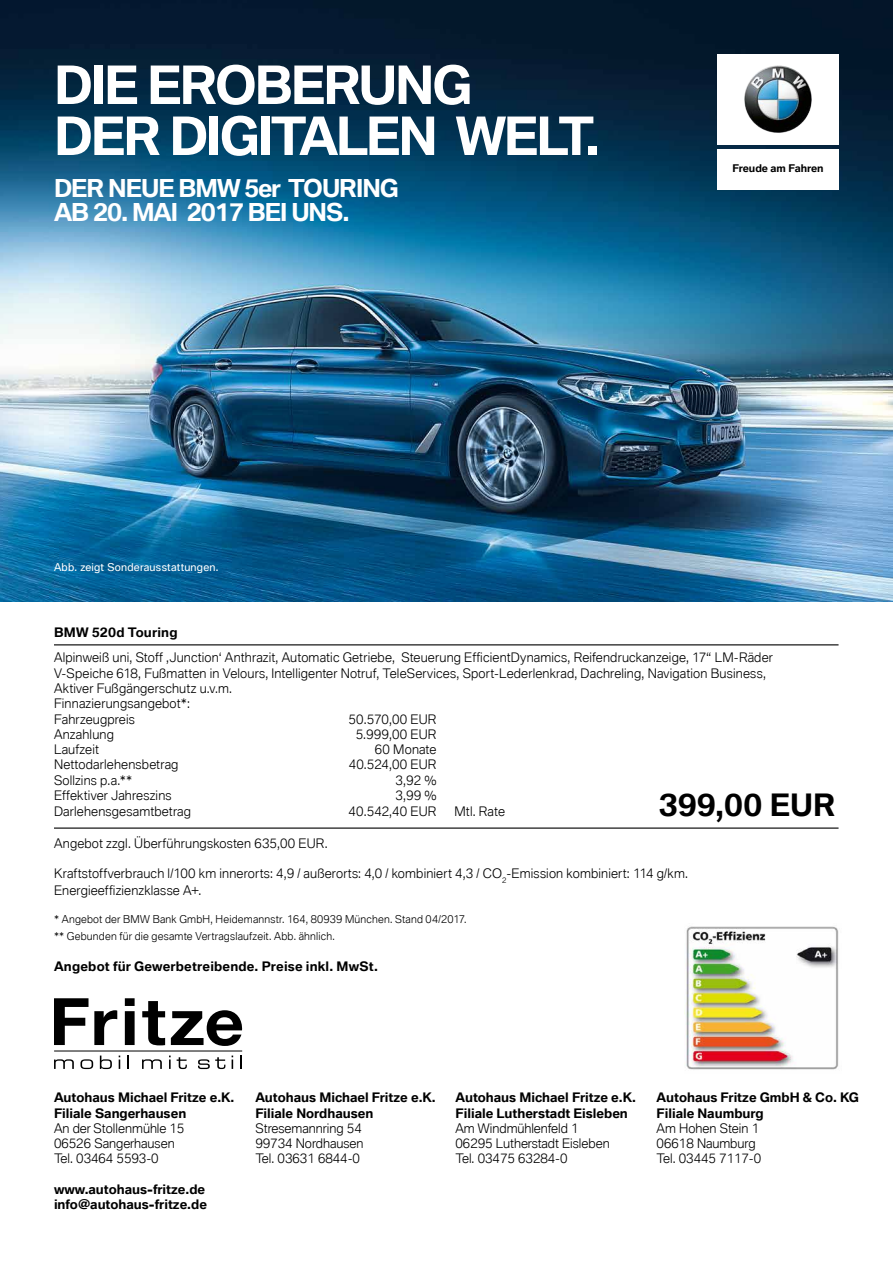
<style>
.page{position:relative;width:893px;height:1263px;background:#fff}
.page>*{position:absolute;margin:0;border:0;box-sizing:border-box;transform-origin:0 0}
.t1{font:700 51px/51px "BMW Type Global Pro";letter-spacing:-.045em;color:#fff}
.t2{font:700 30px "BMW Type Global Pro";letter-spacing:.005em;color:#000}
.t3{font:700 24px/24px "BMW Type Global Pro";letter-spacing:-.045em;color:#fff}
.t4{font:300 12.75px/15.3px "BMW Type Global Pro";letter-spacing:.01em;color:#000}
.t5{font:700 12.75px/15.3px "BMW Type Global Pro";color:#000}
.t6{font:300 10.5px/16.2px "BMW Type Global Pro";letter-spacing:.02em;color:#000}
.t7{font:10.5px "BMW Type Global Pro";letter-spacing:.02em;color:#fff}
.t8{font:700 10.35px "BMW Type Global Pro";color:#000}
</style>
<div class="page">
<img style="left:0;top:0;width:893px;height:602px">
<hr style="left:54px;top:644px;width:784px;height:1px;background:#000">
<hr style="left:54px;top:827px;width:784px;height:2px;background:#000">
<div style="left:717px;top:54px;width:122px;height:91px;background:#fff"></div>
<div style="left:717px;top:149px;width:122px;height:41px;background:#fff"></div>
<img style="left:744px;top:65px;width:68px;height:68px">
<svg style="left:54px;top:1059px;width:20px;height:10px"></svg>
<svg style="left:81px;top:1059px;width:12px;height:10px"></svg>
<svg style="left:100px;top:1055px;width:12px;height:14px"></svg>
<svg style="left:119px;top:1055px;width:1px;height:14px"></svg>
<svg style="left:128px;top:1055px;width:1px;height:14px"></svg>
<svg style="left:142px;top:1059px;width:20px;height:10px"></svg>
<svg style="left:169px;top:1055px;width:2px;height:14px"></svg>
<svg style="left:177px;top:1057px;width:10px;height:12px"></svg>
<svg style="left:198px;top:1057px;width:27px;height:12px"></svg>
<svg style="left:232px;top:1055px;width:1px;height:14px"></svg>
<svg style="left:241px;top:1055px;width:1px;height:14px"></svg>
<hr style="left:54px;top:1050px;width:188px;height:1px;background:#000">
<svg style="left:54px;top:998px;width:63px;height:47px"></svg>
<svg style="left:125px;top:998px;width:10px;height:47px"></svg>
<svg style="left:142px;top:1001px;width:23px;height:44px"></svg>
<svg style="left:171px;top:1010px;width:71px;height:36px"></svg>
<img style="left:686px;top:926px;width:153px;height:144px">
<h1 class="t1" style="left:54px;top:61px;width:548px">DIE EROBERUNG<br>DER DIGITALEN WELT.</h1>
<h3 class="t3" style="left:54px;top:177px;width:346px">DER NEUE BMW 5er TOURING<br>AB 20. MAI 2017 BEI UNS.</h3>
<p class="t8" style="left:732px;top:163px;width:93px">Freude am Fahren</p>
<p class="t7" style="left:54px;top:559px;width:166px">Abb. zeigt Sonderausstattungen.</p>
<p class="t5" style="left:54px;top:624px;width:125px">BMW 520d Touring</p>
<p class="t4" style="left:54px;top:651px;width:720px">Alpinweiß uni, Stoff ‚Junction‘ Anthrazit, Automatic Getriebe, Steuerung EfficientDynamics, Reifendruckanzeige, 17“ LM-Räder V-Speiche 618, Fußmatten in Velours, Intelligenter Notruf, TeleServices, Sport-Lederlenkrad, Dachreling, Navigation Business, Aktiver Fußgängerschutz u.v.m.<br>Finnazierungsangebot*:<br>Fahrzeugpreis</p>
<p class="t4" style="left:349px;top:712px;width:89px">50.570,00 EUR</p>
<p class="t4" style="left:54px;top:727px;width:61px">Anzahlung</p>
<p class="t4" style="left:356px;top:727px;width:82px">5.999,00 EUR</p>
<p class="t4" style="left:54px;top:743px;width:47px">Laufzeit</p>
<p class="t4" style="left:375px;top:743px;width:63px">60 Monate</p>
<p class="t4" style="left:54px;top:758px;width:126px">Nettodarlehensbetrag</p>
<p class="t4" style="left:349px;top:758px;width:89px">40.524,00 EUR</p>
<p class="t4" style="left:54px;top:773px;width:80px">Sollzins p.a.**</p>
<p class="t4" style="left:395px;top:773px;width:43px">3,92 %</p>
<p class="t4" style="left:54px;top:788px;width:119px">Effektiver Jahreszins</p>
<p class="t4" style="left:395px;top:788px;width:43px">3,99 %</p>
<p class="t4" style="left:54px;top:805px;width:139px">Darlehensgesamtbetrag</p>
<p class="t4" style="left:349px;top:805px;width:89px">40.542,40 EUR</p>
<p class="t4" style="left:454px;top:805px;width:52px">Mtl. Rate</p>
<h2 class="t2" style="left:659px;top:788px;width:178px">399,00 EUR</h2>
<p class="t4" style="left:54px;top:836px;width:275px">Angebot zzgl. Überführungskosten 635,00 EUR.</p>
<p class="t4" style="left:54px;top:866px;width:636px;line-height:16.2px">Kraftstoffverbrauch l/100 km innerorts: 4,9 / außerorts: 4,0 / kombiniert 4,3 / CO<sub>2</sub>-Emission kombiniert: 114 g/km.<br>Energieeffizienzklasse A+.</p>
<p class="t6" style="left:54px;top:912px;width:414px">* Angebot der BMW Bank GmbH, Heidemannstr. 164, 80939 München. Stand 04/2017. ** Gebunden für die gesamte Vertragslaufzeit. Abb. ähnlich.</p>
<p class="t5" style="left:54px;top:959px;width:325px">Angebot für Gewerbetreibende. Preise inkl. MwSt.</p>
<p class="t5" style="left:54px;top:1090px;width:182px">Autohaus Michael Fritze e.K.<br>Filiale Sangerhausen</p>
<p class="t4" style="left:54px;top:1121px;width:132px">An der Stollenmühle 15<br>06526 Sangerhausen<br>Tel. 03464 5593-0</p>
<p class="t5" style="left:54px;top:1182px;width:154px">www.autohaus-fritze.de info@autohaus-fritze.de</p>
<p class="t5" style="left:255px;top:1090px;width:182px">Autohaus Michael Fritze e.K.<br>Filiale Nordhausen</p>
<p class="t4" style="left:255px;top:1121px;width:110px">Stresemannring 54<br>99734 Nordhausen<br>Tel. 03631 6844-0</p>
<p class="t5" style="left:455px;top:1090px;width:182px">Autohaus Michael Fritze e.K.<br>Filiale Lutherstadt Eisleben</p>
<p class="t4" style="left:455px;top:1121px;width:156px">Am Windmühlenfeld 1<br>06295 Lutherstadt Eisleben<br>Tel. 03475 63284-0</p>
<p class="t5" style="left:657px;top:1090px;width:204px">Autohaus Fritze GmbH &amp; Co. KG<br>Filiale Naumburg</p>
<p class="t4" style="left:657px;top:1121px;width:106px">Am Hohen Stein 1<br>06618 Naumburg<br>Tel. 03445 7117-0</p>
</div>
